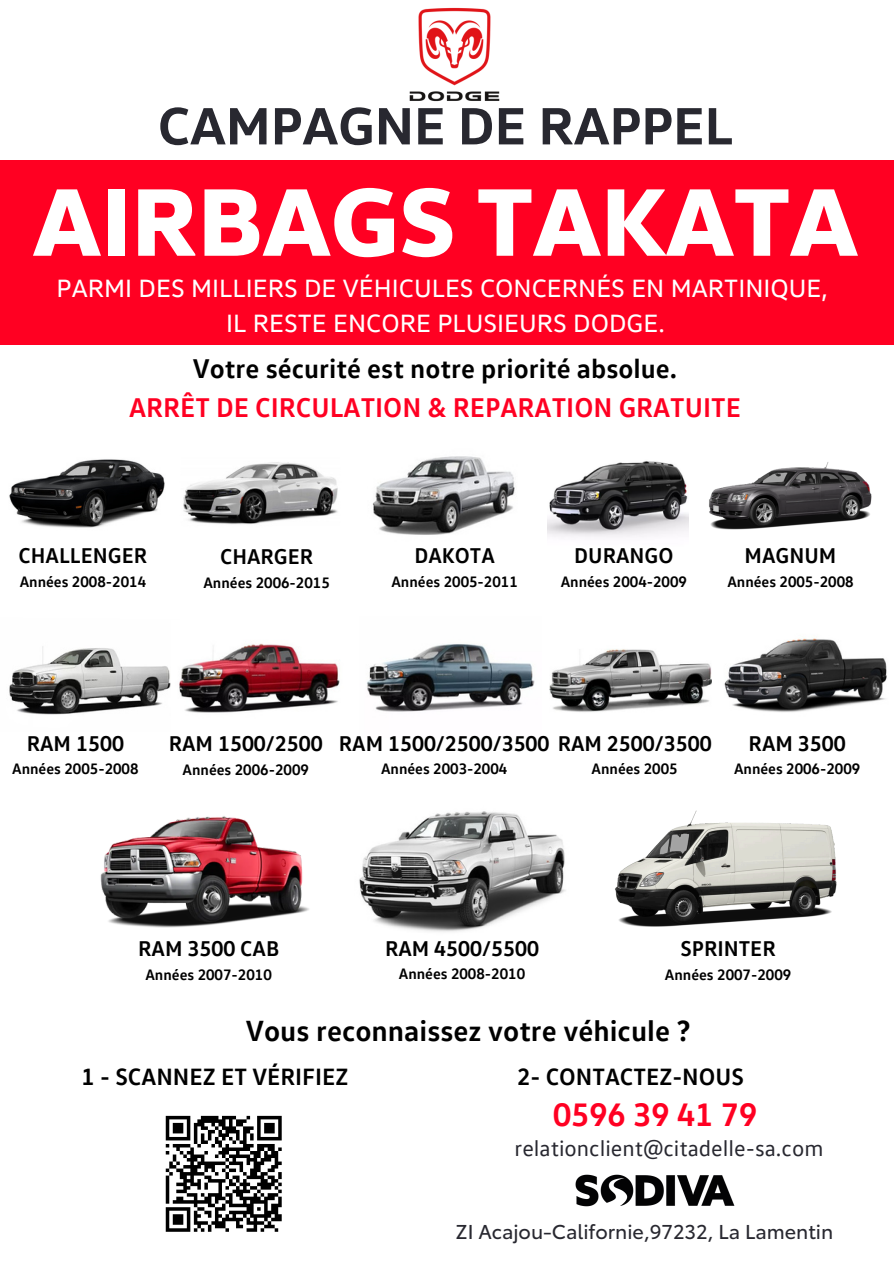
<style>
.page{position:relative;width:894px;height:1264px;background:#fff}
.page>*{position:absolute;margin:0;border:0;box-sizing:border-box;transform-origin:0 0}
.t1{font:800 97.5px "VW Head";color:#fff}
.t2{font:700 53.25px "VW Head";color:#282830}
.t3{font:700 33px "VW Text";color:#f02}
.t4{font:700 29.7px "VW Text";color:#000}
.t5{font:700 27.6px/38.2px "VW Text";color:#000;text-align:center}
.t6{font:25.5px/35px "VW Head";color:#fff;text-align:center}
.t7{font:700 24px "VW Text";color:#000}
.t8{font:22.65px "VW Text";color:#282830}
.t9{font:700 21.75px "VW Text";color:#000}
.t10{font:19.8px "Toyota Type";color:#282830}
.t11{font:700 15.45px "VW Text";color:#000}
.s1{color:#f02}
</style>
<div class="page">
<div style="left:0;top:160px;width:893px;height:185px;background:#f02"></div>
<img style="left:9px;top:459px;width:156px;height:69px">
<img style="left:183px;top:462px;width:155px;height:62px">
<img style="left:372px;top:456px;width:143px;height:79px">
<img style="left:547px;top:461px;width:141px;height:76px">
<img style="left:709px;top:462px;width:163px;height:68px">
<img style="left:9px;top:646px;width:162px;height:69px">
<img style="left:179px;top:643px;width:161px;height:70px">
<img style="left:367px;top:644px;width:168px;height:68px">
<img style="left:549px;top:649px;width:162px;height:63px">
<img style="left:724px;top:638px;width:163px;height:74px">
<img style="left:100px;top:816px;width:209px;height:112px">
<img style="left:359px;top:811px;width:207px;height:121px">
<img style="left:615px;top:810px;width:222px;height:117px">
<img style="left:409px;top:7px;width:91px;height:95px">
<img style="left:575px;top:1174px;width:160px;height:33px">
<svg style="left:165px;top:1115px;width:117px;height:117px"></svg>
<p class="t2" style="left:158px;top:91px;width:576px">CAMPAGNE DE RAPPEL</p>
<p class="t1" style="left:33px;top:158px;width:825px">AIRBAGS TAKATA</p>
<p class="t6" style="left:57px;top:270px;width:772px">PARMI DES MILLIERS DE VÉHICULES CONCERNÉS EN MARTINIQUE,<br>IL RESTE ENCORE PLUSIEURS DODGE.</p>
<p class="t5" style="left:129px;top:348px;width:613px">Votre sécurité est notre priorité absolue.<br><span class="s1">ARRÊT DE CIRCULATION &amp; REPARATION GRATUITE</span></p>
<h1 class="t9" style="left:19px;top:541px;width:130px">CHALLENGER</h1>
<h6 class="t11" style="left:20px;top:571px;width:128px">Années 2008-2014</h6>
<p class="t9" style="left:220px;top:542px;width:95px">CHARGER</p>
<h2 class="t11" style="left:203px;top:572px;width:128px">Années 2006-2015</h2>
<p class="t9" style="left:414px;top:541px;width:82px">DAKOTA</p>
<p class="t11" style="left:391px;top:571px;width:128px">Années 2005-2011</p>
<p class="t9" style="left:574px;top:541px;width:101px">DURANGO</p>
<p class="t11" style="left:560px;top:571px;width:128px">Années 2004-2009</p>
<p class="t9" style="left:744px;top:541px;width:93px">MAGNUM</p>
<p class="t11" style="left:727px;top:571px;width:128px">Années 2005-2008</p>
<h4 class="t9" style="left:27px;top:729px;width:99px">RAM 1500</h4>
<p class="t11" style="left:12px;top:759px;width:128px">Années 2005-2008</p>
<p class="t9" style="left:169px;top:729px;width:155px">RAM 1500/2500</p>
<p class="t11" style="left:182px;top:759px;width:128px">Années 2006-2009</p>
<p class="t9" style="left:339px;top:729px;width:374px">RAM 1500/2500/3500 RAM 2500/3500</p>
<p class="t11" style="left:381px;top:759px;width:128px">Années 2003-2004</p>
<p class="t11" style="left:591px;top:759px;width:88px">Années 2005</p>
<p class="t9" style="left:748px;top:729px;width:99px">RAM 3500</p>
<p class="t11" style="left:733px;top:759px;width:128px">Années 2006-2009</p>
<p class="t9" style="left:138px;top:933px;width:143px">RAM 3500 CAB</p>
<p class="t11" style="left:145px;top:964px;width:128px">Années 2007-2010</p>
<p class="t9" style="left:385px;top:934px;width:155px">RAM 4500/5500</p>
<p class="t11" style="left:399px;top:964px;width:128px">Années 2008-2010</p>
<p class="t9" style="left:680px;top:933px;width:97px">SPRINTER</p>
<p class="t11" style="left:664px;top:964px;width:128px">Années 2007-2009</p>
<p class="t4" style="left:246px;top:1011px;width:446px">Vous reconnaissez votre véhicule ?</p>
<p class="t7" style="left:82px;top:1061px;width:268px">1 - SCANNEZ ET VÉRIFIEZ</p>
<p class="t7" style="left:517px;top:1061px;width:228px">2- CONTACTEZ-NOUS</p>
<p class="t3" style="left:553px;top:1093px;width:206px">0596 39 41 79</p>
<p class="t8" style="left:514px;top:1132px;width:310px">relationclient@citadelle-sa.com</p>
<p class="t10" style="left:455px;top:1215px;width:379px">ZI Acajou-Californie,97232, La Lamentin</p>
</div>
